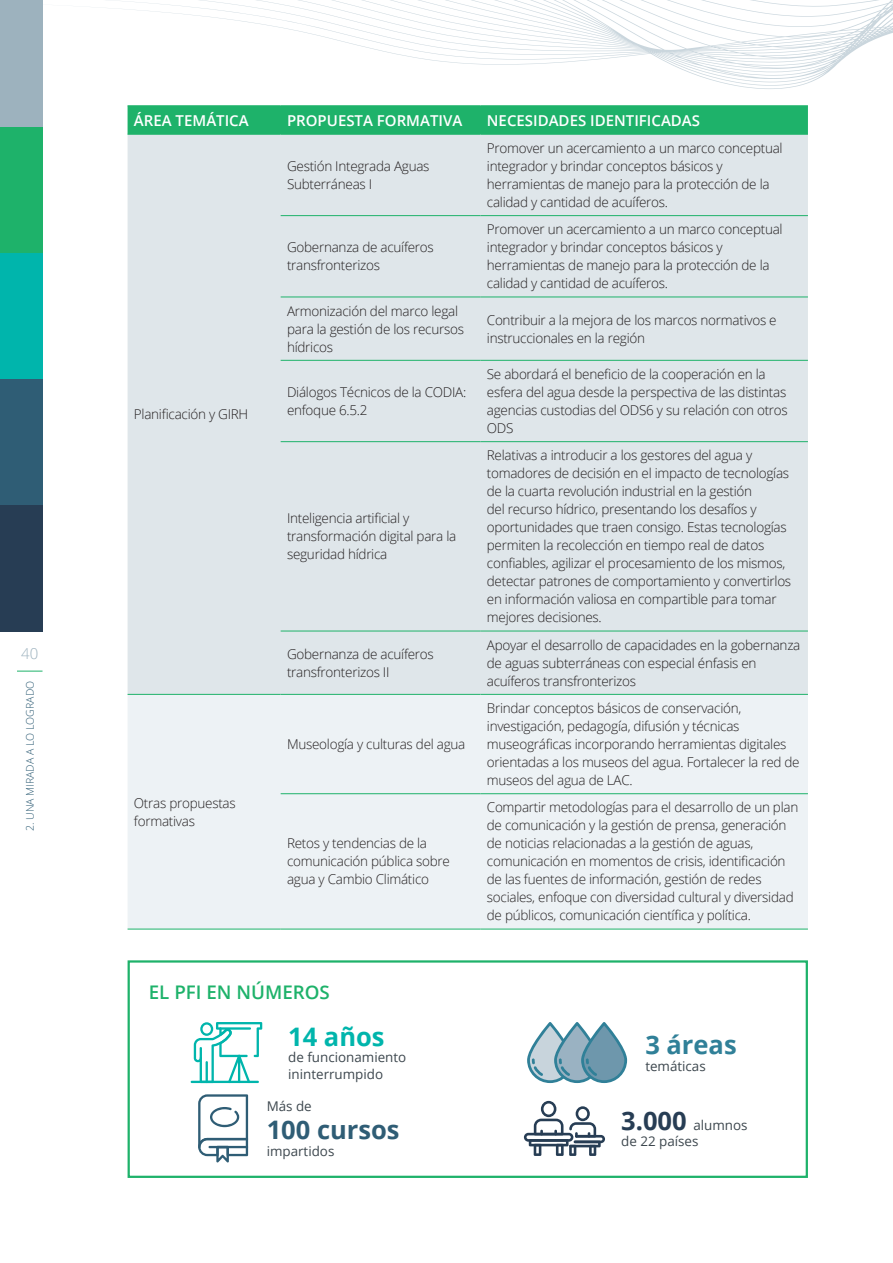
<style>
.page{position:relative;width:893px;height:1263px;background:#fff}
.page>*{position:absolute;margin:0;border:0;box-sizing:border-box;transform-origin:0 0}
.t1{font:700 25.5px "Open Sans";color:#2f5d75}
.t2{font:700 25.5px "Open Sans";color:#00b5ac}
.t3{font:700 25.5px "Open Sans";color:#308098}
.t4{font:600 18.75px "Open Sans";color:#1eb26a}
.t5{font:600 15px "Open Sans";color:#fff}
.t6{font:300 15px "Open Sans";color:#9db2be}
.t7{font:300 13.5px/18px "Open Sans";letter-spacing:-.02em;color:#231f20}
.t8{font:13.35px/16.6px "Open Sans";color:#3d474e}
.t9{font:300 10.5px "Open Sans";color:#2f5d75}
.s1{font-weight:700;font-size:25.5px;color:#273d54}
</style>
<div class="page">
<svg style="left:118px;top:0;width:775px;height:89px"></svg>
<div style="left:0;top:0;width:43px;height:631px;background:#273d54"></div>
<div style="left:0;top:0;width:43px;height:505px;background:#2f5d75"></div>
<div style="left:0;top:0;width:43px;height:379px;background:#00b5ac"></div>
<div style="left:0;top:0;width:43px;height:253px;background:#1eb26a"></div>
<div style="left:0;top:0;width:43px;height:126px;background:#9db2be"></div>
<svg style="left:17px;top:671px;width:26px;height:1px"></svg>
<div style="left:128px;top:106px;width:680px;height:28px;background:#1eb26a"></div>
<div style="left:128px;top:135px;width:680px;height:559px;background:#dfe6ea"></div>
<div style="left:128px;top:695px;width:680px;height:234px;background:#edf2f5"></div>
<hr style="left:128px;top:105px;width:153px;height:1px;background:#1eb26a">
<hr style="left:281px;top:105px;width:199px;height:1px;background:#1eb26a">
<hr style="left:480px;top:105px;width:328px;height:1px;background:#1eb26a">
<hr style="left:128px;top:134px;width:153px;height:1px;background:#1eb26a">
<hr style="left:281px;top:134px;width:199px;height:1px;background:#1eb26a">
<hr style="left:480px;top:134px;width:328px;height:1px;background:#1eb26a">
<hr style="left:281px;top:215px;width:199px;height:1px;background:#1eb26a">
<hr style="left:480px;top:215px;width:328px;height:1px;background:#1eb26a">
<hr style="left:281px;top:297px;width:199px;height:1px;background:#1eb26a">
<hr style="left:480px;top:297px;width:328px;height:1px;background:#1eb26a">
<hr style="left:281px;top:360px;width:199px;height:1px;background:#1eb26a">
<hr style="left:480px;top:360px;width:328px;height:1px;background:#1eb26a">
<hr style="left:281px;top:441px;width:199px;height:1px;background:#1eb26a">
<hr style="left:480px;top:441px;width:328px;height:1px;background:#1eb26a">
<hr style="left:281px;top:631px;width:199px;height:1px;background:#1eb26a">
<hr style="left:480px;top:631px;width:328px;height:1px;background:#1eb26a">
<hr style="left:128px;top:694px;width:153px;height:1px;background:#1eb26a">
<hr style="left:281px;top:694px;width:199px;height:1px;background:#1eb26a">
<hr style="left:480px;top:694px;width:328px;height:1px;background:#1eb26a">
<hr style="left:281px;top:793px;width:199px;height:1px;background:#1eb26a">
<hr style="left:480px;top:793px;width:328px;height:1px;background:#1eb26a">
<hr style="left:128px;top:929px;width:153px;height:1px;background:#1eb26a">
<hr style="left:281px;top:929px;width:199px;height:1px;background:#1eb26a">
<hr style="left:480px;top:929px;width:328px;height:1px;background:#1eb26a">
<div style="left:128px;top:960px;width:680px;height:218px;border:2px solid #1eb26a"></div>
<svg style="left:198px;top:1094px;width:50px;height:68px"></svg>
<hr style="left:191px;top:1081px;width:68px;height:2px;background:#00b5ac">
<svg style="left:194px;top:1022px;width:68px;height:61px"></svg>
<hr style="left:219px;top:1027px;width:32px;height:3px;background:#00b5ac">
<svg style="left:527px;top:1022px;width:100px;height:61px"></svg>
<svg style="left:524px;top:1101px;width:81px;height:55px"></svg>
<p class="t6" style="left:21px;top:643px;width:19px">40</p>
<p class="t9" style="left:23px;top:831px;width:152px;rotate:-90deg">2. UNA MIRADA A LO LOGRADO</p>
<p class="t5" style="left:134px;top:110px;width:116px">ÁREA TEMÁTICA</p>
<p class="t5" style="left:287px;top:110px;width:177px">PROPUESTA FORMATIVA</p>
<p class="t5" style="left:487px;top:110px;width:215px">NECESIDADES IDENTIFICADAS</p>
<p class="t7" style="left:134px;top:405px;width:116px">Planificación y GIRH</p>
<p class="t7" style="left:134px;top:793px;width:103px">Otras propuestas formativas</p>
<p class="t7" style="left:287px;top:157px;width:144px">Gestión Integrada Aguas<br>Subterráneas I</p>
<p class="t7" style="left:287px;top:238px;width:148px">Gobernanza de acuíferos transfronterizos</p>
<p class="t7" style="left:487px;top:139px;width:297px">Promover un acercamiento a un marco conceptual integrador y brindar conceptos básicos y herramientas de manejo para la protección de la calidad y cantidad de acuíferos.</p>
<p class="t7" style="left:487px;top:220px;width:297px">Promover un acercamiento a un marco conceptual integrador y brindar conceptos básicos y herramientas de manejo para la protección de la calidad y cantidad de acuíferos.</p>
<p class="t7" style="left:287px;top:301px;width:178px">Armonización del marco legal para la gestión de los recursos hídricos</p>
<p class="t7" style="left:487px;top:310px;width:291px">Contribuir a la mejora de los marcos normativos e instruccionales en la región</p>
<p class="t7" style="left:287px;top:383px;width:181px">Diálogos Técnicos de la CODIA: enfoque 6.5.2</p>
<p class="t7" style="left:487px;top:365px;width:302px">Se abordará el beneficio de la cooperación en la esfera del agua desde la perspectiva de las distintas agencias custodias del ODS6 y su relación con otros ODS</p>
<p class="t7" style="left:287px;top:509px;width:171px">Inteligencia artificial y transformación digital para la seguridad hídrica</p>
<p class="t7" style="left:487px;top:446px;width:306px">Relativas a introducir a los gestores del agua y tomadores de decisión en el impacto de tecnologías de la cuarta revolución industrial en la gestión<br>del recurso hídrico, presentando los desafíos y oportunidades que traen consigo. Estas tecnologías permiten la recolección en tiempo real de datos confiables, agilizar el procesamiento de los mismos, detectar patrones de comportamiento y convertirlos en información valiosa en compartible para tomar mejores decisiones.</p>
<p class="t7" style="left:287px;top:644px;width:148px">Gobernanza de acuíferos transfronterizos II</p>
<p class="t7" style="left:487px;top:635px;width:315px">Apoyar el desarrollo de capacidades en la gobernanza de aguas subterráneas con especial énfasis en acuíferos transfronterizos</p>
<p class="t7" style="left:287px;top:735px;width:180px">Museología y culturas del agua</p>
<p class="t7" style="left:287px;top:834px;width:164px">Retos y tendencias de la comunicación pública sobre agua y Cambio Climático</p>
<p class="t7" style="left:487px;top:699px;width:314px">Brindar conceptos básicos de conservación, investigación, pedagogía, difusión y técnicas museográficas incorporando herramientas digitales orientadas a los museos del agua. Fortalecer la red de museos del agua de LAC.</p>
<p class="t7" style="left:487px;top:798px;width:313px">Compartir metodologías para el desarrollo de un plan de comunicación y la gestión de prensa, generación de noticias relacionadas a la gestión de aguas, comunicación en momentos de crisis, identificación de las fuentes de información, gestión de redes sociales, enfoque con diversidad cultural y diversidad de públicos, comunicación científica y política.</p>
<h2 class="t4" style="left:149px;top:979px;width:183px">EL PFI EN NÚMEROS</h2>
<h1 class="t2" style="left:288px;top:1018px;width:98px">14 años</h1>
<p class="t8" style="left:288px;top:1049px;width:120px">de funcionamiento ininterrumpido</p>
<p class="t8" style="left:267px;top:1098px;width:47px">Más de</p>
<h1 class="t1" style="left:267px;top:1112px;width:134px">100 cursos</h1>
<p class="t8" style="left:267px;top:1142px;width:69px">impartidos</p>
<h1 class="t3" style="left:645px;top:1027px;width:93px">3 áreas</h1>
<p class="t8" style="left:645px;top:1057px;width:62px">temáticas</p>
<p class="t8" style="left:621px;top:1116px;width:128px"><span class="s1">3.000</span> alumnos de 22 países</p>
</div>
